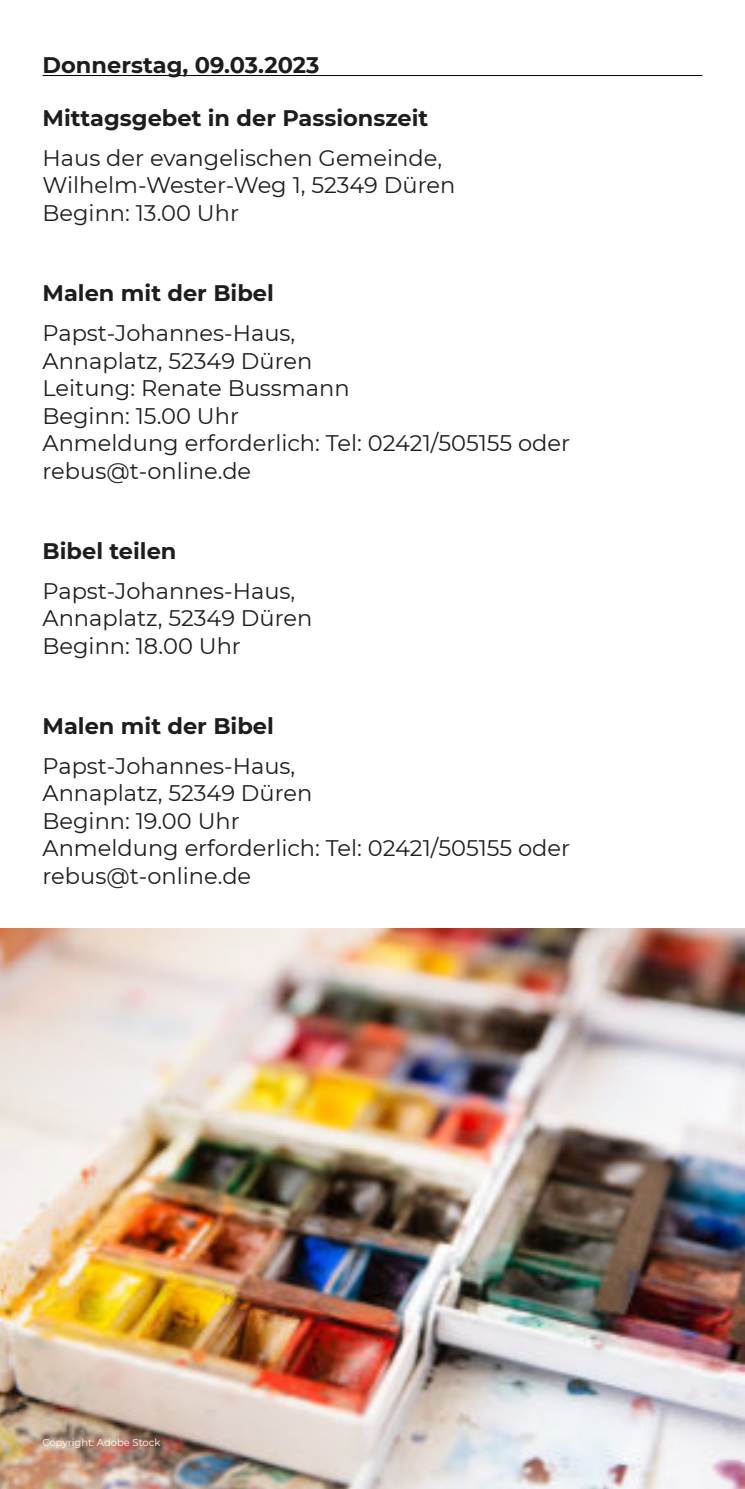
<style>
.page{position:relative;width:745px;height:1489px;background:#fff}
.page>*{position:absolute;margin:0;border:0;box-sizing:border-box;transform-origin:0 0}
.t1{font:22.5px/27.5px "Montserrat";color:#1d1d1b}
.t2{font:700 22.5px "Montserrat";color:#1d1d1b}
.t3{font:10px "Montserrat";color:#fff}
</style>
<div class="page">
<img style="left:0;top:928px;width:744px;height:560px">
<hr style="left:43px;top:75px;width:659px;height:1px;background:#000">
<p class="t2" style="left:43px;top:52px;width:278px">Donnerstag, 09.03.2023</p>
<p class="t2" style="left:43px;top:104px;width:387px">Mittagsgebet in der Passionszeit</p>
<p class="t1" style="left:43px;top:144px;width:414px">Haus der evangelischen Gemeinde,<br>Wilhelm-Wester-Weg 1, 52349 Düren<br>Beginn: 13.00 Uhr</p>
<p class="t2" style="left:43px;top:279px;width:233px">Malen mit der Bibel</p>
<p class="t1" style="left:43px;top:319px;width:529px">Papst-Johannes-Haus,<br>Annaplatz, 52349 Düren<br>Leitung: Renate Bussmann<br>Beginn: 15.00 Uhr<br>Anmeldung erforderlich: Tel: 02421/505155 oder rebus@t-online.de</p>
<p class="t2" style="left:43px;top:537px;width:135px">Bibel teilen</p>
<p class="t1" style="left:43px;top:577px;width:271px">Papst-Johannes-Haus,<br>Annaplatz, 52349 Düren<br>Beginn: 18.00 Uhr</p>
<p class="t2" style="left:43px;top:712px;width:233px">Malen mit der Bibel</p>
<p class="t1" style="left:43px;top:752px;width:529px">Papst-Johannes-Haus,<br>Annaplatz, 52349 Düren<br>Beginn: 19.00 Uhr<br>Anmeldung erforderlich: Tel: 02421/505155 oder rebus@t-online.de</p>
<p class="t3" style="left:43px;top:1436px;width:119px">Copyright: Adobe Stock</p>
</div>
